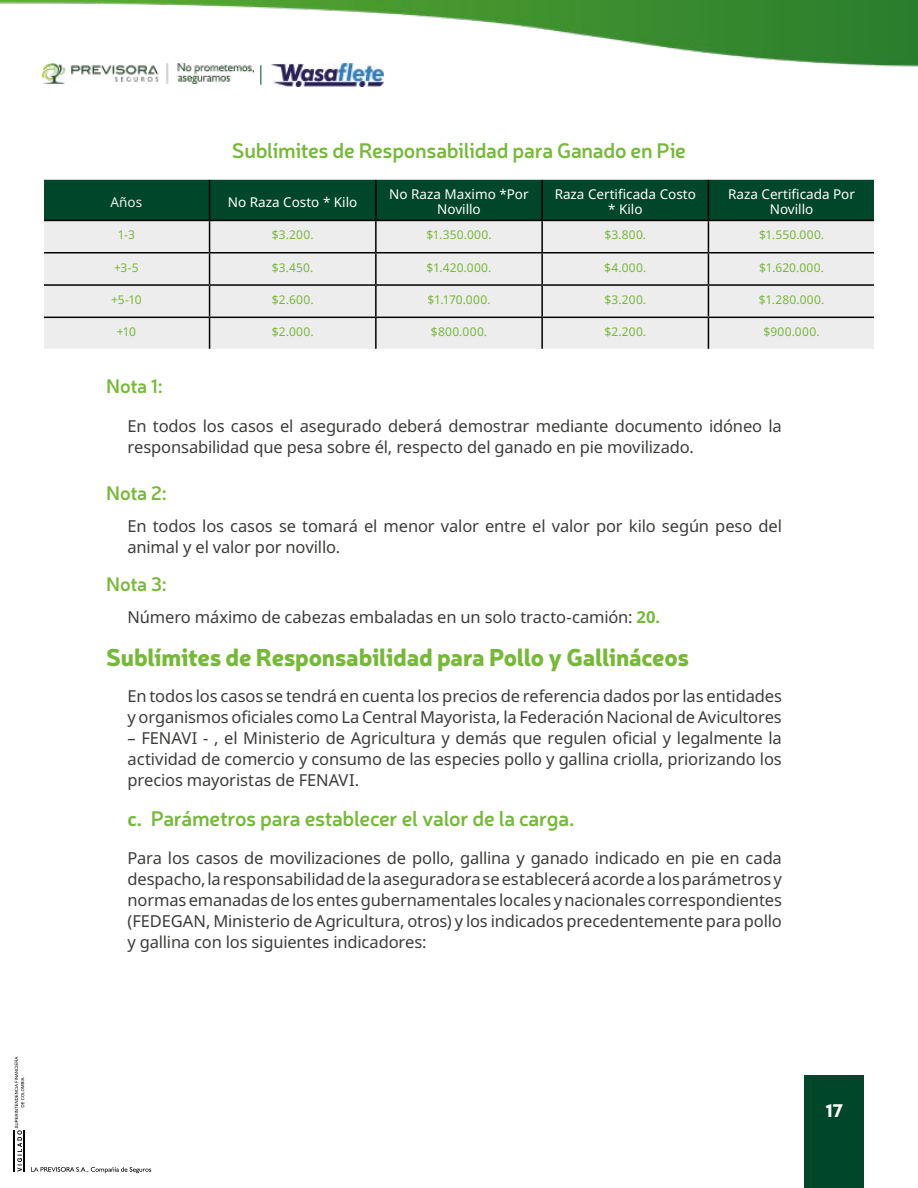
<style>
.page{position:relative;width:918px;height:1188px;background:#fff}
.page>*{position:absolute;margin:0;border:0;box-sizing:border-box;transform-origin:0 0}
.t1{font:900 24px "Neris";letter-spacing:-.01em;color:#76b837}
.t2{font:600 21px "Neris";letter-spacing:-.015em;color:#76b837}
.t3{font:600 19.5px "Neris";letter-spacing:-.025em;color:#76b837}
.t4{font:900 18px "Neris";color:#fff}
.t5{font:16.5px/21px "Noto Sans";letter-spacing:-.01em;color:#3c3c3b}
.t6{font:13.5px/15px "Noto Sans";color:#fff;text-align:center}
.t7{font:13.5px "Noto Sans";color:#ededed}
.t8{font:12px "Noto Sans";letter-spacing:.03em;color:#76b837}
.s1{font-weight:700;color:#76b837}
.s2{font-family:"Noto Sans";font-weight:700;font-size:18px}
</style>
<div class="page">
<div style="left:805px;top:1076px;width:59px;height:112px;background:#00462a"></div>
<div style="left:44px;top:180px;width:830px;height:40px;background:#00462a"></div>
<div style="left:44px;top:221px;width:830px;height:128px;background:#ededed"></div>
<hr style="left:209px;top:180px;width:1px;height:40px;background:#000">
<hr style="left:375px;top:180px;width:2px;height:40px;background:#000">
<hr style="left:541px;top:180px;width:2px;height:40px;background:#000">
<hr style="left:708px;top:180px;width:1px;height:40px;background:#000">
<hr style="left:44px;top:220px;width:166px;height:1px;background:#000">
<hr style="left:210px;top:220px;width:166px;height:1px;background:#000">
<hr style="left:209px;top:221px;width:1px;height:31px;background:#000">
<hr style="left:376px;top:220px;width:166px;height:1px;background:#000">
<hr style="left:375px;top:221px;width:2px;height:31px;background:#000">
<hr style="left:542px;top:220px;width:166px;height:1px;background:#000">
<hr style="left:541px;top:221px;width:2px;height:31px;background:#000">
<hr style="left:708px;top:220px;width:166px;height:1px;background:#000">
<hr style="left:708px;top:221px;width:1px;height:31px;background:#000">
<hr style="left:44px;top:252px;width:166px;height:1px;background:#000">
<hr style="left:210px;top:252px;width:166px;height:1px;background:#000">
<hr style="left:209px;top:253px;width:1px;height:31px;background:#000">
<hr style="left:376px;top:252px;width:166px;height:1px;background:#000">
<hr style="left:375px;top:253px;width:2px;height:31px;background:#000">
<hr style="left:542px;top:252px;width:166px;height:1px;background:#000">
<hr style="left:541px;top:253px;width:2px;height:31px;background:#000">
<hr style="left:708px;top:252px;width:166px;height:1px;background:#000">
<hr style="left:708px;top:253px;width:1px;height:31px;background:#000">
<hr style="left:44px;top:284px;width:166px;height:2px;background:#000">
<hr style="left:210px;top:284px;width:166px;height:2px;background:#000">
<hr style="left:209px;top:286px;width:1px;height:31px;background:#000">
<hr style="left:376px;top:284px;width:166px;height:2px;background:#000">
<hr style="left:375px;top:286px;width:2px;height:31px;background:#000">
<hr style="left:542px;top:284px;width:166px;height:2px;background:#000">
<hr style="left:541px;top:286px;width:2px;height:31px;background:#000">
<hr style="left:708px;top:284px;width:166px;height:2px;background:#000">
<hr style="left:708px;top:286px;width:1px;height:31px;background:#000">
<hr style="left:44px;top:317px;width:166px;height:1px;background:#000">
<hr style="left:210px;top:317px;width:166px;height:1px;background:#000">
<hr style="left:209px;top:318px;width:1px;height:31px;background:#000">
<hr style="left:376px;top:317px;width:166px;height:1px;background:#000">
<hr style="left:375px;top:318px;width:2px;height:31px;background:#000">
<hr style="left:542px;top:317px;width:166px;height:1px;background:#000">
<hr style="left:541px;top:318px;width:2px;height:31px;background:#000">
<hr style="left:708px;top:317px;width:166px;height:1px;background:#000">
<hr style="left:708px;top:318px;width:1px;height:31px;background:#000">
<svg style="left:15px;top:1057px;width:9px;height:115px"></svg>
<svg style="left:31px;top:1167px;width:120px;height:6px"></svg>
<hr style="left:14px;top:1130px;width:1px;height:42px;background:#000">
<hr style="left:24px;top:1130px;width:1px;height:42px;background:#000">
<img style="left:0;top:0;width:918px;height:87px">
<img style="left:43px;top:64px;width:211px;height:19px">
<img style="left:272px;top:64px;width:111px;height:22px">
<svg style="left:261px;top:65px;width:1px;height:20px"></svg>
<p class="t2" style="left:232px;top:136px;width:456px">Sublímites de Responsabilidad para Ganado en Pie</p>
<p class="t7" style="left:111px;top:194px;width:33px">Años</p>
<p class="t6" style="left:228px;top:195px;width:131px">No Raza Costo * Kilo</p>
<p class="t6" style="left:389px;top:187px;width:141px">No Raza Maximo *Por<br>Novillo</p>
<p class="t6" style="left:555px;top:187px;width:143px">Raza Certificada Costo * Kilo</p>
<p class="t6" style="left:728px;top:187px;width:128px">Raza Certificada Por<br>Novillo</p>
<p class="t8" style="left:118px;top:228px;width:19px">1-3</p>
<p class="t8" style="left:272px;top:228px;width:43px">$3.200.</p>
<p class="t8" style="left:426px;top:228px;width:67px">$1.350.000.</p>
<p class="t8" style="left:604px;top:228px;width:43px">$3.800.</p>
<p class="t8" style="left:759px;top:228px;width:67px">$1.550.000.</p>
<p class="t8" style="left:114px;top:260px;width:26px">+3-5</p>
<p class="t8" style="left:272px;top:260px;width:43px">$3.450.</p>
<p class="t8" style="left:427px;top:260px;width:66px">$1.420.000.</p>
<p class="t8" style="left:604px;top:260px;width:44px">$4.000.</p>
<p class="t8" style="left:759px;top:260px;width:66px">$1.620.000.</p>
<p class="t8" style="left:111px;top:293px;width:32px">+5-10</p>
<p class="t8" style="left:272px;top:293px;width:43px">$2.600.</p>
<p class="t8" style="left:427px;top:293px;width:65px">$1.170.000.</p>
<p class="t8" style="left:604px;top:293px;width:43px">$3.200.</p>
<p class="t8" style="left:759px;top:293px;width:67px">$1.280.000.</p>
<p class="t8" style="left:117px;top:325px;width:21px">+10</p>
<p class="t8" style="left:272px;top:325px;width:43px">$2.000.</p>
<p class="t8" style="left:431px;top:325px;width:58px">$800.000.</p>
<p class="t8" style="left:604px;top:325px;width:43px">$2.200.</p>
<p class="t8" style="left:764px;top:325px;width:57px">$900.000.</p>
<p class="t3" style="left:106px;top:372px;width:58px">Nota 1:</p>
<p class="t5" style="left:128px;top:415px;width:656px">En todos los casos el asegurado deberá demostrar mediante documento idóneo la responsabilidad que pesa sobre él, respecto del ganado en pie movilizado.</p>
<p class="t3" style="left:106px;top:479px;width:62px">Nota 2:</p>
<p class="t5" style="left:128px;top:516px;width:656px">En todos los casos se tomará el menor valor entre el valor por kilo según peso del animal y el valor por novillo.</p>
<p class="t3" style="left:106px;top:570px;width:62px">Nota 3:</p>
<p class="t5" style="left:128px;top:607px;width:534px">Número máximo de cabezas embaladas en un solo tracto-camión: <span class="s1">20.</span></p>
<h1 class="t1" style="left:106px;top:640px;width:584px">Sublímites de Responsabilidad para Pollo y Gallináceos</h1>
<p class="t5" style="left:128px;top:685px;width:656px">En todos los casos se tendrá en cuenta los precios de referencia dados por las entidades y organismos oficiales como La Central Mayorista, la Federación Nacional de Avicultores</p>
<p class="t5" style="left:128px;top:727px;width:656px;text-align:justify">– FENAVI - , el Ministerio de Agricultura y demás que regulen oficial y legalmente la actividad de comercio y consumo de las especies pollo y gallina criolla, priorizando los precios mayoristas de FENAVI.</p>
<p class="t2" style="left:128px;top:804px;width:448px"><span class="s2">c.</span> Parámetros para establecer el valor de la carga.</p>
<p class="t5" style="left:128px;top:847px;width:656px;text-align:justify">Para los casos de movilizaciones de pollo, gallina y ganado indicado en pie en cada despacho, la responsabilidad de la aseguradora se establecerá acorde a los parámetros y normas emanadas de los entes gubernamentales locales y nacionales correspondientes (FEDEGAN, Ministerio de Agricultura, otros) y los indicados precedentemente para pollo y gallina con los siguientes indicadores:</p>
<p class="t4" style="left:825px;top:1097px;width:19px">17</p>
</div>
